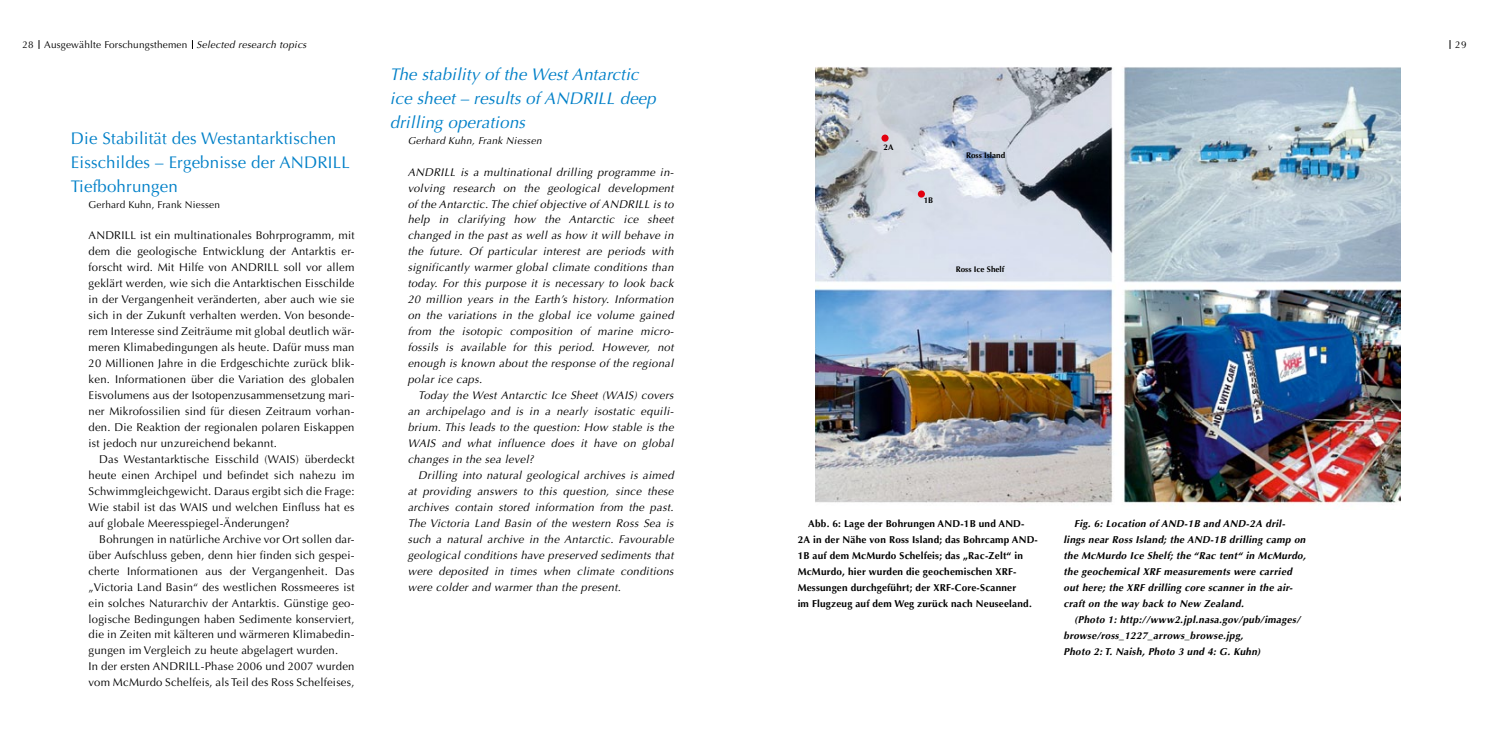
<style>
.page{position:relative;width:1489px;height:745px;background:#fff}
.page>*{position:absolute;margin:0;border:0;box-sizing:border-box;transform-origin:0 0}
.t1{font:16.88px/23.9px "Optima";letter-spacing:.01em;color:#0080c8}
.t2{font:italic 16.88px/23.9px "Optima";letter-spacing:.01em;color:#0080c8}
.t3{font:11.25px "Optima";letter-spacing:.02em;color:#000}
.t4{font:italic 11.12px "Optima";letter-spacing:.03em;color:#000}
.t5{font:italic 700 10px "Optima";letter-spacing:.03em;color:#000}
.t6{font:700 10px/16px "Optima";letter-spacing:.02em;color:#000}
.t7{font:10px "Optima";letter-spacing:.02em;color:#000}
.t8{font:italic 10px "Optima";letter-spacing:.03em;color:#000}
.t9{font:9.88px "Optima";color:#000}
.t10{font:700 8.12px "Optima";color:#000}
.s1{font-size:9.88px}
.s2{font-style:italic}
</style>
<div class="page">
<img style="left:815px;top:66px;width:585px;height:438px">
<div style="left:881px;top:134px;width:7px;height:7px;background:#e3000f;border-radius:50%"></div>
<svg style="left:917px;top:190px;width:7px;height:7px"></svg>
<p class="t7" style="left:22px;top:39px;width:285px"><span class="s1">28</span> Ausgewählte Forschungsthemen <span class="s2">Selected research topics</span></p>
<p class="t9" style="left:1455px;top:39px;width:13px">29</p>
<p class="t1" style="left:71px;top:126px;width:280px">Die Stabilität des Westantarktischen<br>Eisschildes – Ergebnisse der ANDRILL<br>Tiefbohrungen</p>
<p class="t7" style="left:89px;top:198px;width:133px">Gerhard Kuhn, Frank Niessen</p>
<p class="t3" style="left:89px;top:229px;width:267px">ANDRILL ist ein multinationales Bohrprogramm, mit</p>
<p class="t3" style="left:89px;top:245px;width:267px">dem die geologische Entwicklung der Antarktis er-</p>
<p class="t3" style="left:89px;top:261px;width:267px">forscht wird. Mit Hilfe von ANDRILL soll vor allem</p>
<p class="t3" style="left:89px;top:277px;width:267px">geklärt werden, wie sich die Antarktischen Eisschilde</p>
<p class="t3" style="left:89px;top:293px;width:267px">in der Vergangenheit veränderten, aber auch wie sie</p>
<p class="t3" style="left:89px;top:309px;width:267px">sich in der Zukunft verhalten werden. Von besonde-</p>
<p class="t3" style="left:89px;top:324px;width:267px">rem Interesse sind Zeiträume mit global deutlich wär-</p>
<p class="t3" style="left:89px;top:340px;width:267px">meren Klimabedingungen als heute. Dafür muss man</p>
<p class="t3" style="left:89px;top:356px;width:267px">20 Millionen Jahre in die Erdgeschichte zurück blic-</p>
<p class="t3" style="left:89px;top:372px;width:267px">ken. Informationen über die Variation des globalen</p>
<p class="t3" style="left:89px;top:388px;width:267px">Eisvolumens aus der Isotopenzusammensetzung mari-</p>
<p class="t3" style="left:89px;top:404px;width:267px">ner Mikrofossilien sind für diesen Zeitraum vorhan-</p>
<p class="t3" style="left:89px;top:420px;width:267px">den. Die Reaktion der regionalen polaren Eiskappen</p>
<p class="t3" style="left:89px;top:436px;width:190px">ist jedoch nur unzureichend bekannt.</p>
<p class="t3" style="left:99px;top:452px;width:257px">Das Westantarktische Eisschild (WAIS) überdeckt</p>
<p class="t3" style="left:89px;top:468px;width:267px">heute einen Archipel und befindet sich nahezu im</p>
<p class="t3" style="left:89px;top:484px;width:267px">Schwimmgleichgewicht. Daraus ergibt sich die Frage:</p>
<p class="t3" style="left:89px;top:500px;width:267px">Wie stabil ist das WAIS und welchen Einfluss hat es</p>
<p class="t3" style="left:89px;top:516px;width:202px">auf globale Meeresspiegel-Änderungen?</p>
<p class="t3" style="left:99px;top:532px;width:257px">Bohrungen in natürliche Archive vor Ort sollen dar-</p>
<p class="t3" style="left:89px;top:548px;width:267px">über Aufschluss geben, denn hier finden sich gespei-</p>
<p class="t3" style="left:89px;top:564px;width:267px">cherte Informationen aus der Vergangenheit. Das</p>
<p class="t3" style="left:89px;top:580px;width:267px">„Victoria Land Basin“ des westlichen Rossmeeres ist</p>
<p class="t3" style="left:89px;top:595px;width:267px">ein solches Naturarchiv der Antarktis. Günstige geo-</p>
<p class="t3" style="left:89px;top:611px;width:267px">logische Bedingungen haben Sedimente konserviert,</p>
<p class="t3" style="left:89px;top:627px;width:267px">die in Zeiten mit kälteren und wärmeren Klimabedin-</p>
<p class="t3" style="left:89px;top:643px;width:251px">gungen im Vergleich zu heute abgelagert wurden.</p>
<p class="t3" style="left:89px;top:659px;width:267px">In der ersten ANDRILL-Phase 2006 und 2007 wurden</p>
<p class="t3" style="left:89px;top:675px;width:267px">vom McMurdo Schelfeis, als Teil des Ross Schelfeises,</p>
<p class="t2" style="left:390px;top:63px;width:267px">The stability of the West Antarctic ice sheet – results of ANDRILL deep drilling operations</p>
<p class="t8" style="left:407px;top:134px;width:135px">Gerhard Kuhn, Frank Niessen</p>
<p class="t4" style="left:407px;top:165px;width:267px">ANDRILL is a multinational drilling programme in-</p>
<p class="t4" style="left:407px;top:181px;width:267px">volving research on the geological development</p>
<p class="t4" style="left:407px;top:197px;width:267px">of the Antarctic. The chief objective of ANDRILL is to</p>
<p class="t4" style="left:407px;top:213px;width:267px">help in clarifying how the Antarctic ice sheet</p>
<p class="t4" style="left:407px;top:229px;width:267px">changed in the past as well as how it will behave in</p>
<p class="t4" style="left:407px;top:245px;width:267px">the future. Of particular interest are periods with</p>
<p class="t4" style="left:407px;top:261px;width:267px">significantly warmer global climate conditions than</p>
<p class="t4" style="left:407px;top:277px;width:267px">today. For this purpose it is necessary to look back</p>
<p class="t4" style="left:407px;top:293px;width:267px">20 million years in the Earth’s history. Information</p>
<p class="t4" style="left:407px;top:309px;width:267px">on the variations in the global ice volume gained</p>
<p class="t4" style="left:407px;top:325px;width:267px">from the isotopic composition of marine micro-</p>
<p class="t4" style="left:407px;top:341px;width:267px">fossils is available for this period. However, not</p>
<p class="t4" style="left:407px;top:356px;width:267px">enough is known about the response of the regional</p>
<p class="t4" style="left:407px;top:372px;width:76px">polar ice caps.</p>
<p class="t4" style="left:418px;top:388px;width:257px">Today the West Antarctic Ice Sheet (WAIS) covers</p>
<p class="t4" style="left:407px;top:404px;width:267px">an archipelago and is in a nearly isostatic equili-</p>
<p class="t4" style="left:407px;top:420px;width:267px">brium. This leads to the question: How stable is the</p>
<p class="t4" style="left:407px;top:436px;width:267px">WAIS and what influence does it have on global</p>
<p class="t4" style="left:407px;top:452px;width:127px">changes in the sea level?</p>
<p class="t4" style="left:418px;top:468px;width:257px">Drilling into natural geological archives is aimed</p>
<p class="t4" style="left:407px;top:484px;width:267px">at providing answers to this question, since these</p>
<p class="t4" style="left:407px;top:500px;width:267px">archives contain stored information from the past.</p>
<p class="t4" style="left:407px;top:516px;width:267px">The Victoria Land Basin of the western Ross Sea is</p>
<p class="t4" style="left:407px;top:532px;width:267px">such a natural archive in the Antarctic. Favourable</p>
<p class="t4" style="left:407px;top:548px;width:267px">geological conditions have preserved sediments that</p>
<p class="t4" style="left:407px;top:564px;width:267px">were deposited in times when climate conditions</p>
<p class="t4" style="left:407px;top:580px;width:215px">were colder and warmer than the present.</p>
<p class="t10" style="left:883px;top:142px;width:11px">2A</p>
<p class="t10" style="left:923px;top:195px;width:11px">1B</p>
<p class="t10" style="left:966px;top:150px;width:41px">Ross Island</p>
<p class="t10" style="left:955px;top:264px;width:50px">Ross Ice Shelf</p>
<p class="t6" style="left:797px;top:515px;width:242px;text-indent:11px">Abb. 6: Lage der Bohrungen AND-1B und AND-2A in der Nähe von Ross Island; das Bohrcamp AND-1B auf dem McMurdo Schelfeis; das „Rac-Zelt“ in McMurdo, hier wurden die geochemischen XRF-Messungen durchgeführt; der XRF-Core-Scanner<br>im Flugzeug auf dem Weg zurück nach Neuseeland.</p>
<p class="t5" style="left:1074px;top:517px;width:212px">Fig. 6: Location of AND-1B and AND-2A dril-</p>
<p class="t5" style="left:1063px;top:533px;width:243px">lings near Ross Island; the AND-1B drilling camp on</p>
<p class="t5" style="left:1063px;top:549px;width:244px">the McMurdo Ice Shelf; the “Rac tent“ in McMurdo,</p>
<p class="t5" style="left:1063px;top:565px;width:230px">the geochemical XRF measurements were carried</p>
<p class="t5" style="left:1063px;top:581px;width:230px">out here; the XRF drilling core scanner in the air-</p>
<p class="t5" style="left:1063px;top:597px;width:182px">craft on the way back to New Zealand.</p>
<p class="t5" style="left:1074px;top:613px;width:227px">(Photo 1: http://www2.jpl.nasa.gov/pub/images/</p>
<p class="t5" style="left:1063px;top:629px;width:181px">browse/ross_1227_arrows_browse.jpg,</p>
<p class="t5" style="left:1063px;top:644px;width:198px">Photo 2: T. Naish, Photo 3 und 4: G. Kuhn)</p>
</div>
